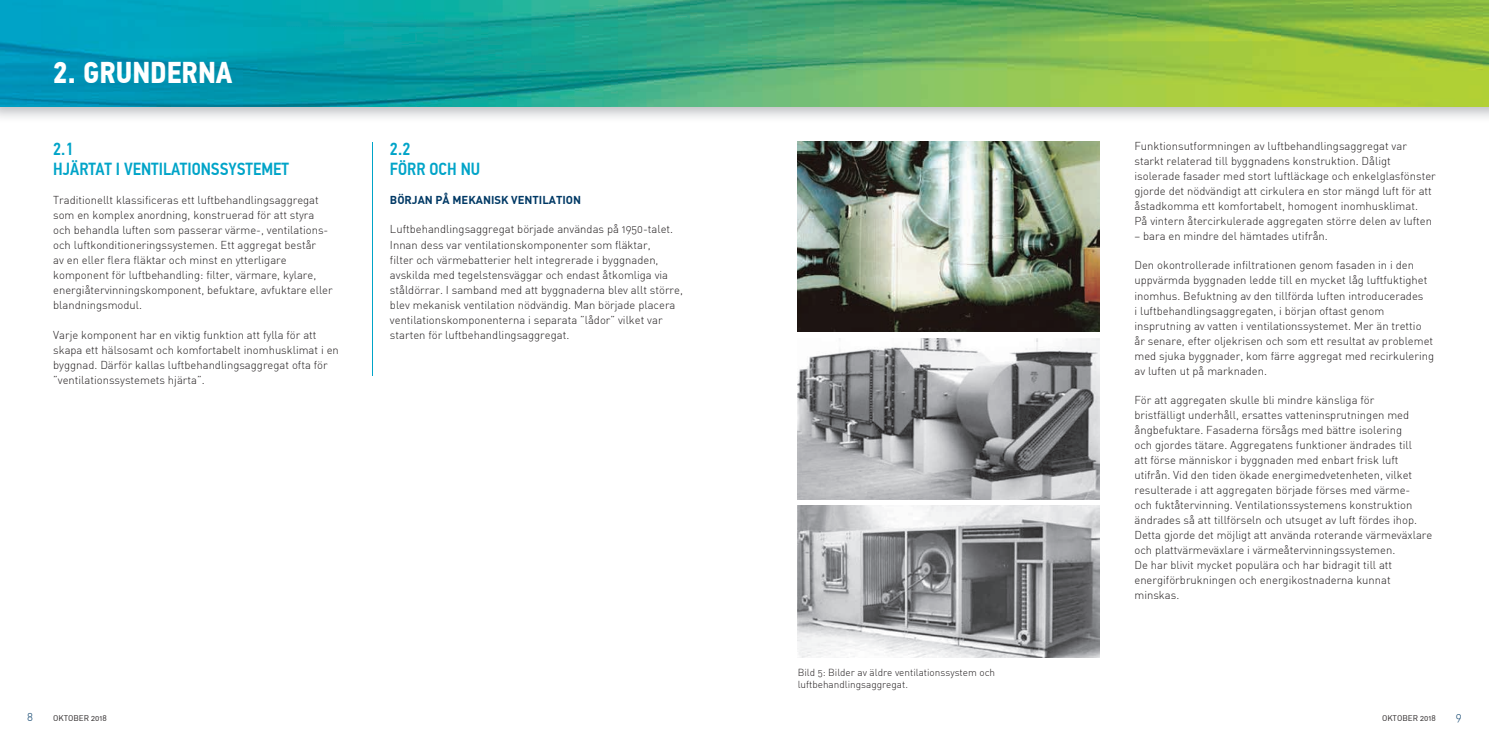
<style>
.page{position:relative;width:1489px;height:745px;background:#fff}
.page>*{position:absolute;margin:0;border:0;box-sizing:border-box;transform-origin:0 0}
.t1{font:700 30px "PF Din Text Cond Pro";color:#fff}
.t2{font:500 17.5px/20px "PF Din Text Cond Pro";color:#00a4c8}
.t3{font:300 11.25px/15px "DIN Alternate";color:#231f20}
.t4{font:700 11.25px "DIN Alternate";color:#003965}
.t5{font:300 11.25px "DIN Alternate";color:#003965}
.t6{font:300 10px/12.5px "DIN Alternate";color:#231f20}
.t7{font:8.12px "DIN Alternate";color:#231f20}
</style>
<div class="page">
<img style="left:797px;top:142px;width:301px;height:189px">
<img style="left:797px;top:338px;width:301px;height:160px">
<img style="left:797px;top:505px;width:301px;height:152px">
<img style="left:0;top:106px;width:1488px;height:12px">
<img style="left:0;top:0;width:1488px;height:106px">
<hr style="left:372px;top:142px;width:1px;height:233px;background:#00a4c8">
<h1 class="t1" style="left:53px;top:54px;width:181px">2. GRUNDERNA</h1>
<h2 class="t2" style="left:53px;top:139px;width:237px">2.1<br>HJÄRTAT I VENTILATIONSSYSTEMET</h2>
<p class="t3" style="left:53px;top:192px;width:281px">Traditionellt klassificeras ett luftbehandlingsaggregat som en komplex anordning, konstruerad för att styra och behandla luften som passerar värme-, ventilations&shy;och luftkonditioneringssystemen. Ett aggregat består<br>av en eller flera fläktar och minst en ytterligare komponent för luftbehandling: filter, värmare, kylare, energiåtervinningskomponent, befuktare, avfuktare eller blandningsmodul.</p>
<p class="t3" style="left:53px;top:327px;width:287px">Varje komponent har en viktig funktion att fylla för att skapa ett hälsosamt och komfortabelt inomhusklimat i en byggnad. Därför kallas luftbehandlingsaggregat ofta för ”ventilationssystemets hjärta”.</p>
<h2 class="t2" style="left:390px;top:139px;width:92px">2.2<br>FÖRR OCH NU</h2>
<p class="t4" style="left:390px;top:193px;width:193px">BÖRJAN PÅ MEKANISK VENTILATION</p>
<p class="t3" style="left:390px;top:222px;width:294px">Luftbehandlingsaggregat började användas på 1950-talet.<br>Innan dess var ventilationskomponenter som fläktar,<br>filter och värmebatterier helt integrerade i byggnaden, avskilda med tegelstensväggar och endast åtkomliga via ståldörrar. I samband med att byggnaderna blev allt större, blev mekanisk ventilation nödvändig. Man började placera ventilationskomponenterna i separata ”lådor” vilket var starten för luftbehandlingsaggregat.</p>
<p class="t6" style="left:797px;top:665px;width:199px">Bild 5: Bilder av äldre ventilationssystem och luftbehandlingsaggregat.</p>
<p class="t3" style="left:1134px;top:138px;width:303px">Funktionsutformningen av luftbehandlingsaggregat var starkt relaterad till byggnadens konstruktion. Dåligt isolerade fasader med stort luftläckage och enkelglasfönster gjorde det nödvändigt att cirkulera en stor mängd luft för att åstadkomma ett komfortabelt, homogent inomhusklimat.<br>På vintern återcirkulerade aggregaten större delen av luften</p>
<p class="t3" style="left:1134px;top:228px;width:195px">– bara en mindre del hämtades utifrån.</p>
<p class="t3" style="left:1134px;top:257px;width:301px">Den okontrollerade infiltrationen genom fasaden in i den uppvärmda byggnaden ledde till en mycket låg luftfuktighet inomhus. Befuktning av den tillförda luften introducerades<br>i luftbehandlingsaggregaten, i början oftast genom insprutning av vatten i ventilationssystemet. Mer än trettio år senare, efter oljekrisen och som ett resultat av problemet med sjuka byggnader, kom färre aggregat med recirkulering av luften ut på marknaden.</p>
<p class="t3" style="left:1134px;top:392px;width:299px">För att aggregaten skulle bli mindre känsliga för<br>bristfälligt underhåll, ersattes vatteninsprutningen med ångbefuktare. Fasaderna försågs med bättre isolering<br>och gjordes tätare. Aggregatens funktioner ändrades till<br>att förse människor i byggnaden med enbart frisk luft utifrån. Vid den tiden ökade energimedvetenheten, vilket resulterade i att aggregaten började förses med värme-<br>och fuktåtervinning. Ventilationssystemens konstruktion ändrades så att tillförseln och utsuget av luft fördes ihop.<br>Detta gjorde det möjligt att använda roterande värmeväxlare och plattvärmeväxlare i värmeåtervinningssystemen.<br>De har blivit mycket populära och har bidragit till att energiförbrukningen och energikostnaderna kunnat minskas.</p>
<p class="t5" style="left:27px;top:709px;width:7px">8</p>
<p class="t7" style="left:53px;top:712px;width:55px">OKTOBER 2018</p>
<p class="t7" style="left:1381px;top:712px;width:55px">OKTOBER 2018</p>
<p class="t5" style="left:1455px;top:709px;width:7px">9</p>
</div>
